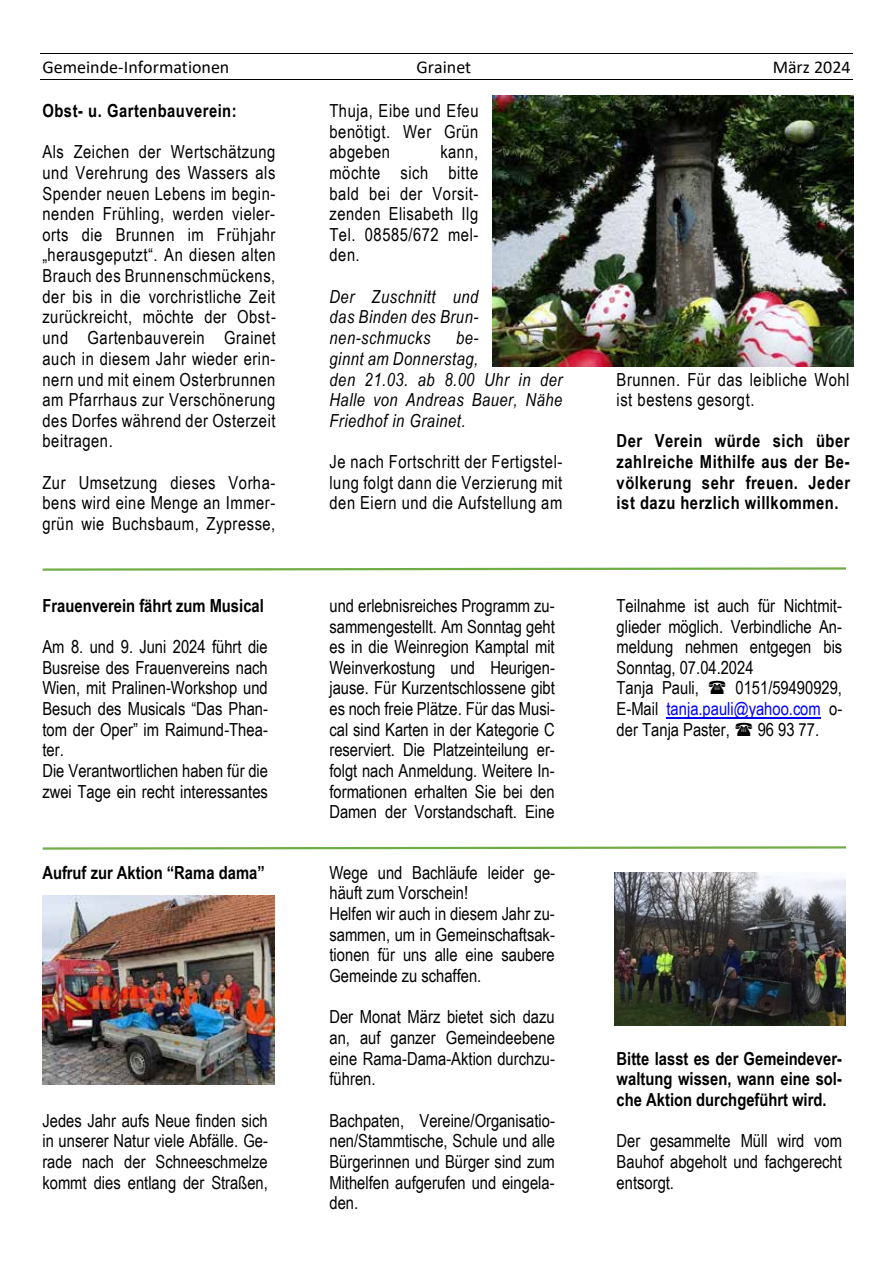
<style>
.page{position:relative;width:893px;height:1263px;background:#fff}
.page>*{position:absolute;margin:0;border:0;box-sizing:border-box;transform-origin:0 0}
.t1{font:18px/20.7px "Arial Narrow";letter-spacing:.005em;color:#000;text-align:justify}
.t2{font:700 18px/20.7px "Arial Narrow";letter-spacing:.005em;color:#000;text-align:justify}
.t3{font:italic 18px/20.7px "Arial Narrow";letter-spacing:.03em;color:#000;text-align:justify}
.t4{font:18px/20.5px "Arial Narrow";letter-spacing:.03em;color:#000}
.t5{font:18px "Calibri";color:#000}
.t6{font:700 18px "Arial Narrow";letter-spacing:.03em;color:#000}
.s1{color:#00f}
</style>
<div class="page">
<hr style="left:40px;top:53px;width:813px;height:1px;background:#000">
<hr style="left:40px;top:79px;width:813px;height:1px;background:#000">
<hr style="left:666px;top:717px;width:155px;height:1px;background:#00f">
<svg style="left:42px;top:567px;width:804px;height:4px"></svg>
<svg style="left:42px;top:846px;width:804px;height:4px"></svg>
<img style="left:492px;top:95px;width:362px;height:271px">
<img style="left:614px;top:872px;width:232px;height:153px">
<img style="left:42px;top:896px;width:232px;height:189px">
<p class="t5" style="left:42px;top:54px;width:188px">Gemeinde-Informationen</p>
<p class="t5" style="left:417px;top:54px;width:56px">Grainet</p>
<p class="t5" style="left:773px;top:54px;width:79px">März 2024</p>
<p class="t6" style="left:42px;top:97px;width:196px">Obst- u. Gartenbauverein:</p>
<p class="t1" style="left:42px;top:141px;width:235px">Als Zeichen der Wertschätzung und Verehrung des Wassers als Spender neuen Lebens im begin&shy;nenden Frühling, werden vieler&shy;orts die Brunnen im Frühjahr „herausgeputzt“. An diesen alten Brauch des Brunnenschmückens, der bis in die vorchristliche Zeit zurückreicht, möchte der Obst&shy;und Gartenbauverein Grainet auch in diesem Jahr wieder erin&shy;nern und mit einem Osterbrunnen am Pfarrhaus zur Verschönerung des Dorfes während der Osterzeit beitragen.</p>
<p class="t1" style="left:42px;top:471px;width:235px">Zur Umsetzung dieses Vorha&shy;bens wird eine Menge an Immer&shy;grün wie Buchsbaum, Zypresse,</p>
<p class="t1" style="left:329px;top:99px;width:151px">Thuja, Eibe und Efeu benötigt. Wer Grün abgeben</p>
<p class="t1" style="left:329px;top:141px;width:150px;text-indent:111px">kann, möchte sich bitte bald bei der Vorsit&shy;zenden Elisabeth Ilg Tel. 08585/672 mel&shy;den.</p>
<p class="t3" style="left:329px;top:286px;width:151px">Der Zuschnitt und das Binden des Brun&shy;nen-schmucks</p>
<p class="t3" style="left:329px;top:327px;width:235px;text-align:left;text-indent:127px">be-<br>ginnt am Donnerstag,<br>den 21.03. ab 8.00 Uhr in der<br>Halle von Andreas Bauer, Nähe<br>Friedhof in Grainet.</p>
<p class="t1" style="left:329px;top:451px;width:234px">Je nach Fortschritt der Fertigstel&shy;lung folgt dann die Verzierung mit den Eiern und die Aufstellung am</p>
<p class="t4" style="left:617px;top:368px;width:234px">Brunnen. Für das leibliche Wohl ist bestens gesorgt.</p>
<p class="t2" style="left:617px;top:430px;width:235px">Der Verein würde sich über zahlreiche Mithilfe aus der Be&shy;völkerung sehr freuen. Jeder ist dazu herzlich willkommen.</p>
<p class="t2" style="left:42px;top:594px;width:223px">Frauenverein fährt zum Musical</p>
<p class="t1" style="left:42px;top:636px;width:227px;text-align:left">Am 8. und 9. Juni 2024 führt die<br>Busreise des Frauenvereins nach<br>Wien, mit Pralinen-Workshop und<br>Besuch des Musicals “Das Phan&shy;tom der Oper” im Raimund-Thea&shy;ter.<br>Die Verantwortlichen haben für die zwei Tage ein recht interessantes</p>
<p class="t2" style="left:42px;top:861px;width:224px">Aufruf zur Aktion “Rama dama”</p>
<p class="t1" style="left:42px;top:1109px;width:227px">Jedes Jahr aufs Neue finden sich in unserer Natur viele Abfälle. Ge&shy;rade nach der Schneeschmelze kommt dies entlang der Straßen,</p>
<p class="t1" style="left:329px;top:594px;width:227px">und erlebnisreiches Programm zu&shy;sammengestellt. Am Sonntag geht es in die Weinregion Kamptal mit Weinverkostung und Heurigen&shy;jause. Für Kurzentschlossene gibt es noch freie Plätze. Für das Musi&shy;cal sind Karten in der Kategorie C reserviert. Die Platzeinteilung er&shy;folgt nach Anmeldung. Weitere In&shy;formationen erhalten Sie bei den Damen der Vorstandschaft. Eine</p>
<p class="t1" style="left:617px;top:594px;width:227px;text-align:left">Teilnahme ist auch für Nichtmit&shy;glieder möglich. Verbindliche An&shy;meldung nehmen entgegen bis<br>Sonntag, 07.04.2024<br>Tanja Pauli,</p>
<p class="t1" style="left:617px;top:677px;width:227px;text-indent:119px">0151/59490929, E-Mail <span class="s1">tanja.pauli@yahoo.com</span> o&shy;der Tanja Paster,</p>
<p class="t1" style="left:758px;top:718px;width:63px">96 93 77.</p>
<p class="t1" style="left:329px;top:861px;width:227px;text-align:left">Wege und Bachläufe leider ge&shy;häuft zum Vorschein!<br>Helfen wir auch in diesem Jahr zu&shy;sammen, um in Gemeinschaftsak&shy;tionen für uns alle eine saubere<br>Gemeinde zu schaffen.</p>
<p class="t1" style="left:329px;top:1006px;width:227px">Der Monat März bietet sich dazu an, auf ganzer Gemeindeebene eine Rama-Dama-Aktion durchzu&shy;führen.</p>
<p class="t1" style="left:329px;top:1109px;width:227px">Bachpaten, Vereine/Organisatio&shy;nen/Stammtische, Schule und alle Bürgerinnen und Bürger sind zum Mithelfen aufgerufen und eingela&shy;den.</p>
<p class="t2" style="left:617px;top:1047px;width:227px">Bitte lasst es der Gemeindever&shy;waltung wissen, wann eine sol&shy;che Aktion durchgeführt wird.</p>
<p class="t1" style="left:617px;top:1130px;width:227px">Der gesammelte Müll wird vom Bauhof abgeholt und fachgerecht entsorgt.</p>
</div>
